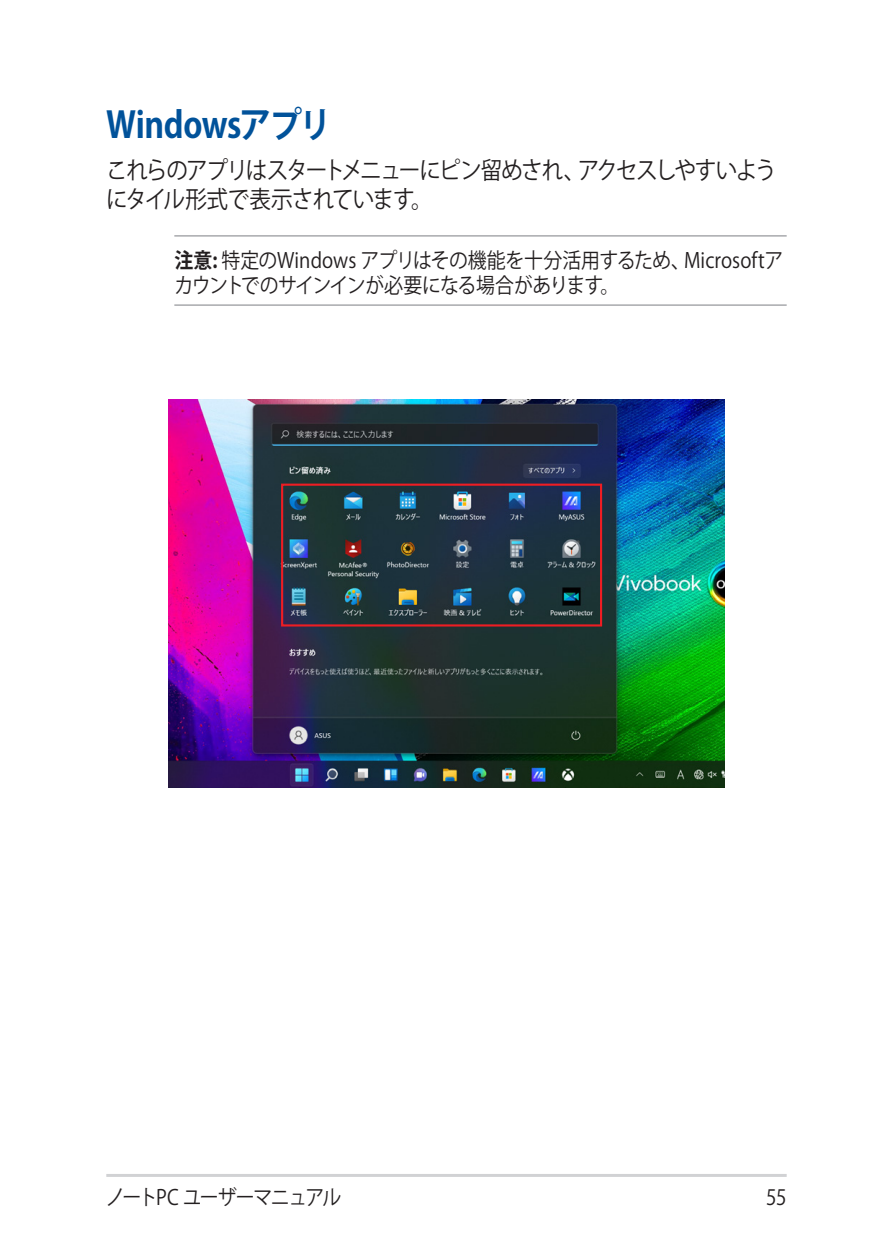
<style>
.page{position:relative;width:893px;height:1259px;background:#fff}
.page>*{position:absolute;margin:0;border:0;box-sizing:border-box;transform-origin:0 0}
.t1{font:700 36px "Koz Go Pr 6 N";letter-spacing:-.02em;color:#01529a;scale:.9 1}
.t2{font:24px/28.8px "Koz Go Pr 6 N";letter-spacing:-.07em;color:#231f20;scale:.9 1}
.t3{font:21px/25.2px "Koz Go Pr 6 N";letter-spacing:-.025em;color:#231f20;scale:.9 1}
.t4{font:21px "Koz Go Pr 6 N";letter-spacing:-.075em;color:#231f20;scale:.9 1}
.s1{font-weight:700}
</style>
<div class="page">
<hr style="left:106px;top:1174px;width:681px;height:3px;background:#d1d2d4">
<hr style="left:174px;top:235px;width:613px;height:2px;background:#a8a9ad">
<hr style="left:174px;top:304px;width:613px;height:2px;background:#a8a9ad">
<img style="left:168px;top:400px;width:557px;height:387px">
<div style="left:281px;top:483px;width:321px;height:143px;border:2px solid #ee1d23"></div>
<h1 class="t1" style="left:106px;top:105px;width:252px">Windowsアプリ</h1>
<p class="t2" style="left:106px;top:156px;width:746px">これらのアプリはスタートメニューにピン留めされ、アクセスしやすいようにタイル形式で表示されています。</p>
<p class="t3" style="left:174px;top:248px;width:678px"><span class="s1">注意:</span> 特定のWindows アプリはその機能を十分活用するため、Microsoftアカウントでのサインインが必要になる場合があります。</p>
<p class="t4" style="left:106px;top:1185px;width:263px">ノートPC ユーザーマニュアル</p>
<p class="t3" style="left:766px;top:1185px;width:24px">55</p>
</div>
